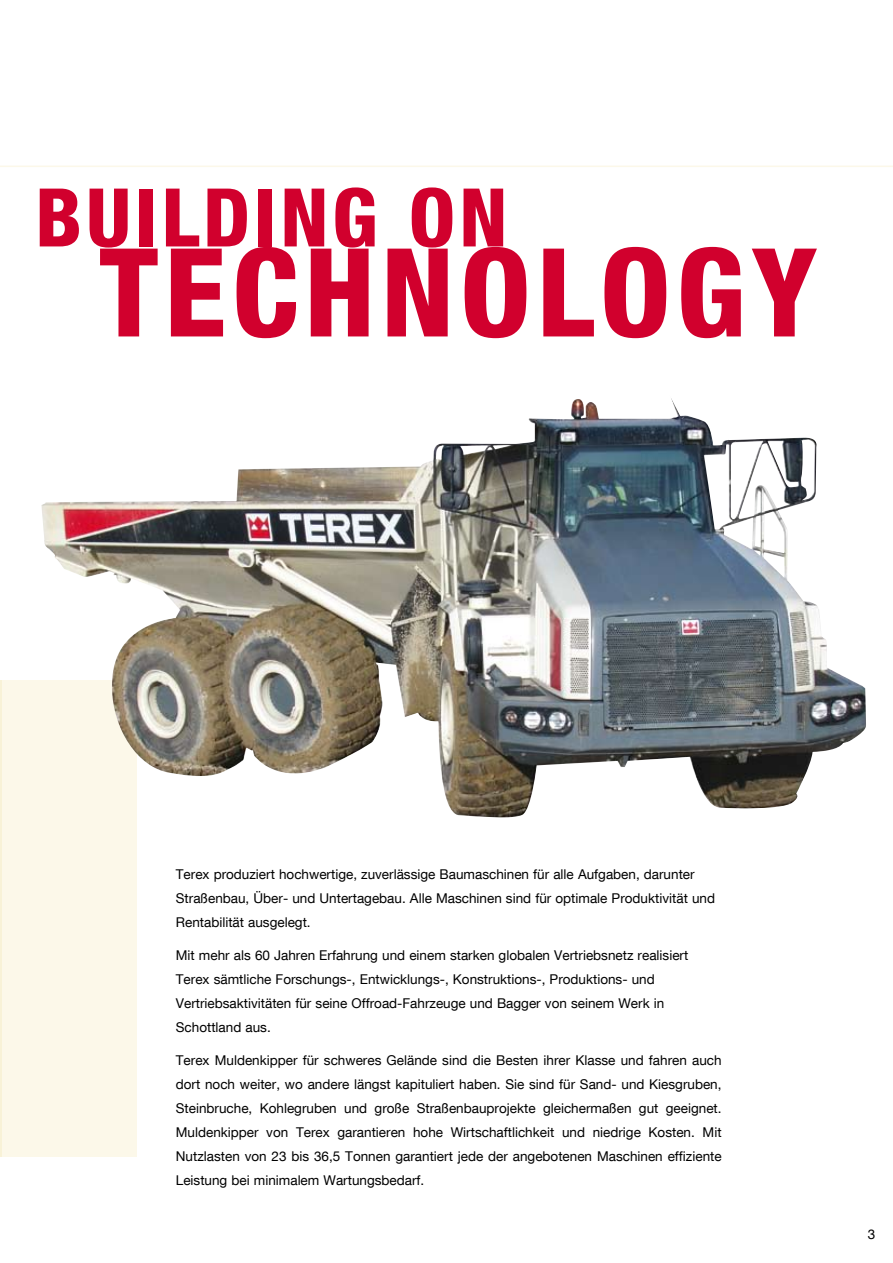
<style>
.page{position:relative;width:893px;height:1263px;background:#fff}
.page>*{position:absolute;margin:0;border:0;box-sizing:border-box;transform-origin:0 0}
.t1{font:800 condensed 123px "Helvetica Neue LT Com";letter-spacing:.05em;color:#d1002d}
.t2{font:800 condensed 81px "Helvetica Neue LT Com";color:#d1002d}
.t3{font:13.5px/24px "Helvetica Neue LT Com";color:#000}
</style>
<div class="page">
<div style="left:0;top:680px;width:136px;height:477px;background:#fcf8e9"></div>
<hr style="left:0;top:166px;width:893px;height:1px;background:#fcf8e9">
<img style="left:41px;top:399px;width:825px;height:421px">
<hr style="left:0;top:680px;width:2px;height:477px;background:#f8f2d7">
<h2 class="t2" style="left:36px;top:168px;width:93px">BUILDING</h2>
<h2 class="t2" style="left:409px;top:168px;width:92px">ON</h2>
<h1 class="t1" style="left:99px;top:217px;width:719px">TECHNOLOGY</h1>
<p class="t3" style="left:176px;top:861px;width:541px">Terex produziert hochwertige, zuverlässige Baumaschinen für alle Aufgaben, darunter<br>Straßenbau, Über- und Untertagebau. Alle Maschinen sind für optimale Produktivität und<br>Rentabilität ausgelegt.</p>
<p class="t3" style="left:176px;top:942px;width:514px">Mit mehr als 60 Jahren Erfahrung und einem starken globalen Vertriebsnetz realisiert Terex sämtliche Forschungs-, Entwicklungs-, Konstruktions-, Produktions- und Vertriebsaktivitäten für seine Offroad-Fahrzeuge und Bagger von seinem Werk in Schottland aus.</p>
<p class="t3" style="left:176px;top:1047px;width:547px;text-align:justify">Terex Muldenkipper für schweres Gelände sind die Besten ihrer Klasse und fahren auch dort noch weiter, wo andere längst kapituliert haben. Sie sind für Sand- und Kiesgruben, Steinbruche, Kohlegruben und große Straßenbauprojekte gleichermaßen gut geeignet.<br>Muldenkipper von Terex garantieren hohe Wirtschaftlichkeit und niedrige Kosten. Mit Nutzlasten von 23 bis 36,5 Tonnen garantiert jede der angebotenen Maschinen effiziente Leistung bei minimalem Wartungsbedarf.</p>
<p class="t3" style="left:868px;top:1221px;width:9px">3</p>
</div>
